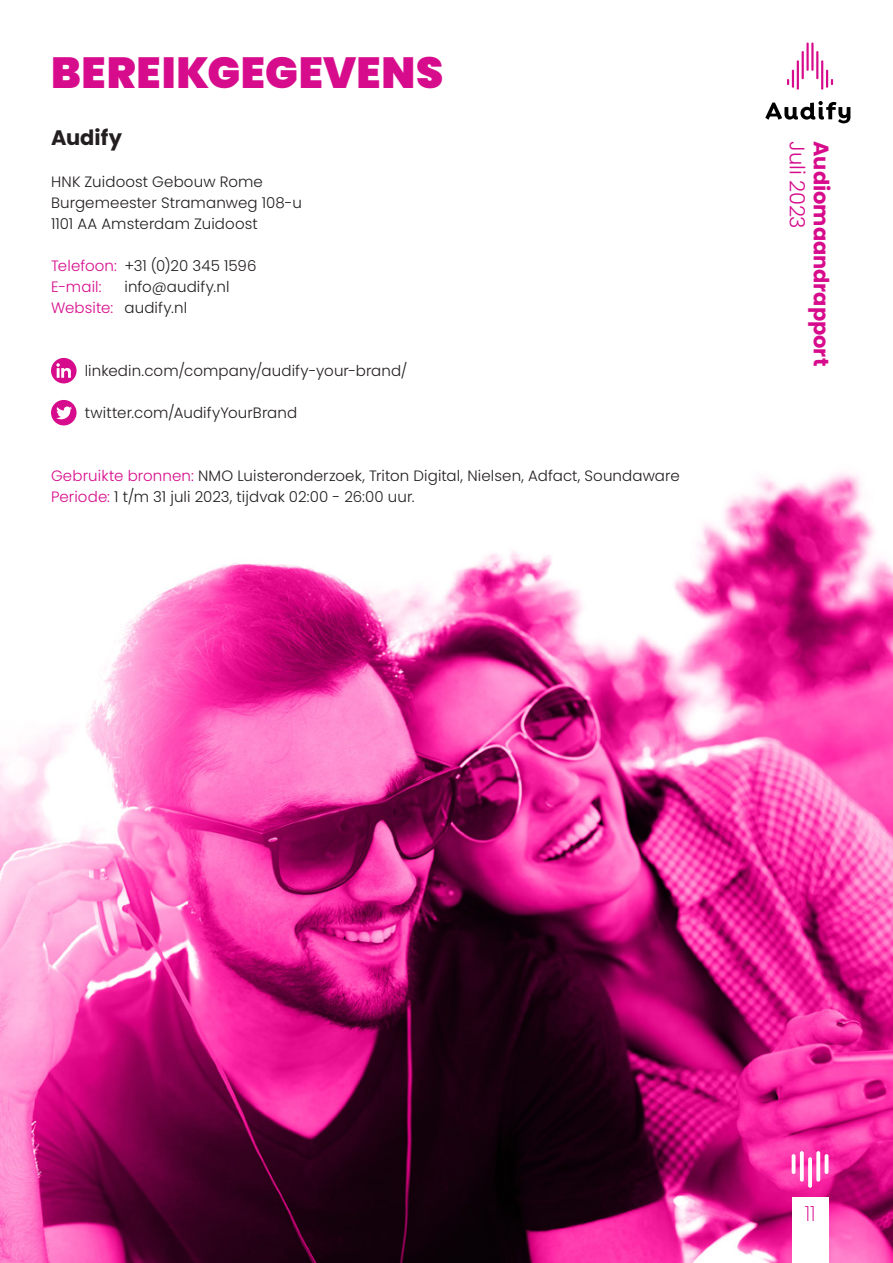
<style>
.page{position:relative;width:893px;height:1263px;background:#fff}
.page>*{position:absolute;margin:0;border:0;box-sizing:border-box;transform-origin:0 0}
.t1{font:900 43.5px "Poppins";letter-spacing:.015em;color:#d70c8c}
.t2{font:700 21px "Poppins";color:#d70c8c}
.t3{font:300 21px "Poppins";letter-spacing:-.01em;color:#d70c8c}
.t4{font:700 21px "Poppins";color:#231f20}
.t5{font:200 21px "Poppins";color:#d70c8c}
.t6{font:300 15px "Poppins";letter-spacing:.01em;color:#231f20}
.t7{font:300 15px "Poppins";color:#d70c8c}
.s1{color:#d70c8c}
</style>
<div class="page">
<img style="left:0;top:357px;width:893px;height:906px">
<div style="left:792px;top:1197px;width:36px;height:66px;background:#fff"></div>
<hr style="left:792px;top:1154px;width:3px;height:20px;background:#fff;border-radius:2px">
<hr style="left:825px;top:1154px;width:3px;height:20px;background:#fff;border-radius:2px">
<svg style="left:800px;top:1151px;width:4px;height:30px"></svg>
<svg style="left:808px;top:1157px;width:4px;height:31px"></svg>
<svg style="left:816px;top:1151px;width:4px;height:30px"></svg>
<svg style="left:765px;top:101px;width:85px;height:22px"></svg>
<svg style="left:787px;top:70px;width:7px;height:18px"></svg>
<hr style="left:797px;top:60px;width:2px;height:30px;background:#d70c8c">
<hr style="left:802px;top:51px;width:2px;height:28px;background:#d70c8c">
<hr style="left:806px;top:43px;width:3px;height:28px;background:#d70c8c">
<hr style="left:821px;top:60px;width:2px;height:30px;background:#d70c8c">
<svg style="left:826px;top:70px;width:7px;height:18px"></svg>
<hr style="left:816px;top:51px;width:2px;height:28px;background:#d70c8c">
<hr style="left:811px;top:43px;width:2px;height:28px;background:#d70c8c">
<div style="left:51px;top:358px;width:26px;height:25px;background:#d70c8c;border-radius:50%"></div>
<svg style="left:56px;top:363px;width:15px;height:15px"></svg>
<div style="left:51px;top:400px;width:26px;height:25px;background:#d70c8c;border-radius:50%"></div>
<svg style="left:56px;top:406px;width:16px;height:14px"></svg>
<p class="t1" style="left:51px;top:48px;width:394px">BEREIKGEGEVENS</p>
<p class="t4" style="left:51px;top:125px;width:72px">Audify</p>
<p class="t6" style="left:51px;top:173px;width:213px">HNK Zuidoost Gebouw Rome</p>
<p class="t6" style="left:51px;top:194px;width:252px">Burgemeester Stramanweg 108-u</p>
<p class="t6" style="left:51px;top:215px;width:208px">1101 AA Amsterdam Zuidoost</p>
<p class="t6" style="left:51px;top:257px;width:207px"><span class="s1">Telefoon:</span> +31 (0)20 345 1596</p>
<p class="t7" style="left:51px;top:278px;width:52px">E-mail:</p>
<p class="t6" style="left:125px;top:278px;width:107px">info@audify.nl</p>
<p class="t6" style="left:51px;top:299px;width:138px"><span class="s1">Website:</span> audify.nl</p>
<p class="t6" style="left:85px;top:362px;width:324px">linkedin.com/company/audify-your-brand/</p>
<p class="t6" style="left:85px;top:404px;width:214px">twitter.com/AudifyYourBrand</p>
<p class="t6" style="left:51px;top:467px;width:630px"><span class="s1">Gebruikte bronnen:</span> NMO Luisteronderzoek, Triton Digital, Nielsen, Adfact, Soundaware</p>
<p class="t6" style="left:51px;top:488px;width:365px"><span class="s1">Periode:</span> 1 t/m 31 juli 2023, tijdvak 02:00 - 26:00 uur.</p>
<p class="t3" style="left:809px;top:141px;width:89px;rotate:90deg">Juli 2023</p>
<p class="t2" style="left:833px;top:141px;width:226px;rotate:90deg">Audiomaandrapport</p>
<p class="t5" style="left:805px;top:1201px;width:12px">11</p>
</div>
